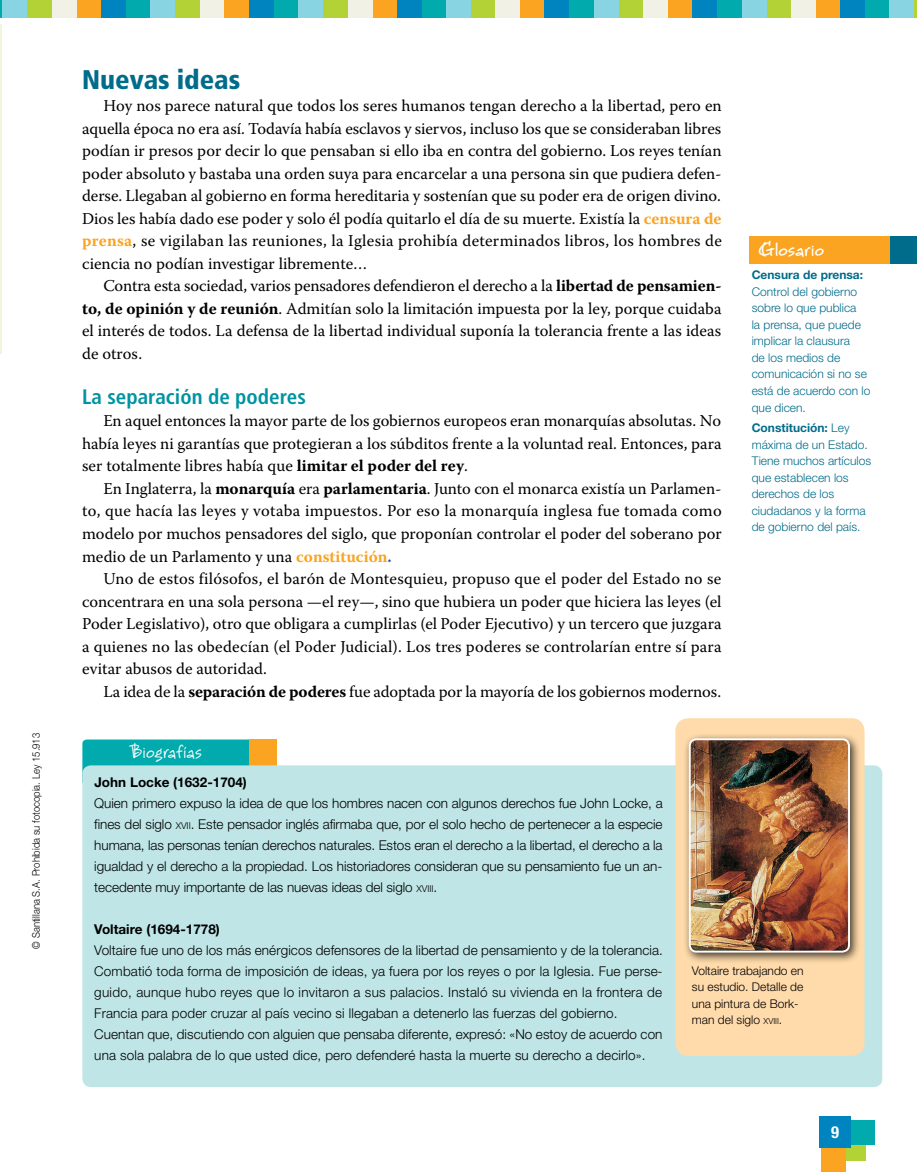
<style>
.page{position:relative;width:917px;height:1172px;background:#fff}
.page>*{position:absolute;margin:0;border:0;box-sizing:border-box;transform-origin:0 0}
._04__TITULO{font:900 condensed 27px "Frutiger LT Std";color:#006c8b}
._07__SUBTITULO{font:700 condensed 21px "Frutiger LT Std";color:#0093a2}
.txt{font:700 19.8px "Bruno JB Std";color:#fff}
.t1{font:19.5px "Bruno JB Std";color:#fff}
._05__TEXTO_CENTRAL{font:16.5px/22.5px "Warnock Pro";color:#000;text-align:justify}
.t2{font:700 condensed 16.5px "Helvetica Neue LT Std";color:#fff}
._15__TEXTO_CUADROS{font:300 13.5px/21px "Helvetica Neue LT Std";letter-spacing:.005em;color:#000;text-align:justify}
._16__TITULO_CUADROS{font:700 13.5px "Helvetica Neue LT Std";color:#000}
._3__GLOSARIO_AZUL{font:300 12px/16.5px "Helvetica Neue LT Std";color:#006c8b}
._06__EPIGRAFES{font:300 12px/16.5px "Helvetica Neue LT Std";color:#000}
.t3{font:300 10.5px "Helvetica Neue LT Std";color:#000;scale:.9 1}
.s1{font-weight:700;color:#faa421}
.s2{font-weight:700}
.s3{font-weight:700;color:#3953a4}
.s4{font-size:9.45px}
.s5{font-size:8.4px}
</style>
<div class="page">
<div style="left:27px;top:0;width:25px;height:18px;background:#b3d235"></div>
<div style="left:3px;top:0;width:24px;height:18px;background:#89d4e3"></div>
<div style="left:175px;top:0;width:25px;height:18px;background:#b3d235"></div>
<div style="left:200px;top:0;width:24px;height:18px;background:#f2f1e6"></div>
<div style="left:126px;top:0;width:24px;height:18px;background:#00aaad"></div>
<div style="left:77px;top:0;width:24px;height:18px;background:#faa421"></div>
<div style="left:150px;top:0;width:25px;height:18px;background:#89d4e3"></div>
<div style="left:101px;top:0;width:25px;height:18px;background:#0084bf"></div>
<div style="left:470px;top:0;width:25px;height:18px;background:#b3d235"></div>
<div style="left:495px;top:0;width:25px;height:18px;background:#f2f1e6"></div>
<div style="left:421px;top:0;width:25px;height:18px;background:#00aaad"></div>
<div style="left:372px;top:0;width:25px;height:18px;background:#faa421"></div>
<div style="left:446px;top:0;width:24px;height:18px;background:#89d4e3"></div>
<div style="left:396px;top:0;width:25px;height:18px;background:#0084bf"></div>
<div style="left:766px;top:0;width:24px;height:18px;background:#b3d235"></div>
<div style="left:790px;top:0;width:25px;height:18px;background:#f2f1e6"></div>
<div style="left:716px;top:0;width:25px;height:18px;background:#00aaad"></div>
<div style="left:667px;top:0;width:25px;height:18px;background:#faa421"></div>
<div style="left:741px;top:0;width:25px;height:18px;background:#89d4e3"></div>
<div style="left:692px;top:0;width:24px;height:18px;background:#0084bf"></div>
<div style="left:323px;top:0;width:24px;height:18px;background:#b3d235"></div>
<div style="left:347px;top:0;width:25px;height:18px;background:#f2f1e6"></div>
<div style="left:273px;top:0;width:25px;height:18px;background:#00aaad"></div>
<div style="left:224px;top:0;width:25px;height:18px;background:#faa421"></div>
<div style="left:298px;top:0;width:25px;height:18px;background:#89d4e3"></div>
<div style="left:249px;top:0;width:24px;height:18px;background:#0084bf"></div>
<div style="left:618px;top:0;width:25px;height:18px;background:#b3d235"></div>
<div style="left:643px;top:0;width:24px;height:18px;background:#f2f1e6"></div>
<div style="left:569px;top:0;width:24px;height:18px;background:#00aaad"></div>
<div style="left:520px;top:0;width:24px;height:18px;background:#faa421"></div>
<div style="left:593px;top:0;width:25px;height:18px;background:#89d4e3"></div>
<div style="left:544px;top:0;width:25px;height:18px;background:#0084bf"></div>
<div style="left:864px;top:0;width:25px;height:18px;background:#00aaad"></div>
<div style="left:815px;top:0;width:25px;height:18px;background:#faa421"></div>
<div style="left:889px;top:0;width:25px;height:18px;background:#89d4e3"></div>
<div style="left:840px;top:0;width:24px;height:18px;background:#0084bf"></div>
<div style="left:52px;top:0;width:24px;height:18px;background:#f2f1e6"></div>
<div style="left:841px;top:1136px;width:24px;height:24px;background:#b3d235"></div>
<div style="left:850px;top:1120px;width:24px;height:24px;background:#00aaad"></div>
<div style="left:821px;top:1147px;width:25px;height:25px;background:#faa421"></div>
<div style="left:819px;top:1116px;width:31px;height:31px;background:#0084bf"></div>
<hr style="left:0;top:24px;width:2px;height:330px;background:#f0f6dc">
<div style="left:749px;top:237px;width:167px;height:27px;background:#faa421"></div>
<div style="left:889px;top:237px;width:27px;height:27px;background:#006c8b"></div>
<div style="left:82px;top:739px;width:172px;height:47px;background:#00aaad;border-radius:4px"></div>
<div style="left:250px;top:739px;width:27px;height:27px;background:#faa421"></div>
<div style="left:82px;top:765px;width:800px;height:322px;background:#bfe5e6;border-radius:9px"></div>
<div style="left:675px;top:718px;width:189px;height:338px;background:#ffdbab;border-radius:13px"></div>
<div style="left:683px;top:733px;width:178px;height:231px;background:#000;opacity:.75"></div>
<img style="left:689px;top:739px;width:159px;height:212px">
<div style="left:688px;top:738px;width:161px;height:214px;border:2px solid #fff;border-radius:7px"></div>
<svg style="left:0;top:0;width:2px;height:18px"></svg>
<svg style="left:914px;top:0;width:3px;height:18px"></svg>
<p class="t3" style="left:29px;top:948px;width:241px;rotate:-90deg">© Santillana S.A. Prohibida su fotocopia. Ley 15.913</p>
<p class="_04__TITULO" style="left:82px;top:63px;width:160px">Nuevas ideas</p>
<p class="_05__TEXTO_CENTRAL" style="left:82px;top:94px;width:641px;text-indent:21px">Hoy nos parece natural que todos los seres humanos tengan derecho a la libertad, pero en aquella época no era así. Todavía había esclavos y siervos, incluso los que se consideraban libres podían ir presos por decir lo que pensaban si ello iba en contra del gobierno. Los reyes tenían poder absoluto y bastaba una orden suya para encarcelar a una persona sin que pudiera defen&shy;derse. Llegaban al gobierno en forma hereditaria y sostenían que su poder era de origen divino.<br>Dios les había dado ese poder y solo él podía quitarlo el día de su muerte. Existía la <span class="s1">censura de prensa</span>, se vigilaban las reuniones, la Iglesia prohibía determinados libros, los hombres de ciencia no podían investigar libremente…</p>
<p class="_05__TEXTO_CENTRAL" style="left:82px;top:274px;width:640px;text-indent:21px">Contra esta sociedad, varios pensadores defendieron el derecho a la <span class="s2">libertad de pensamien&shy;to, de opinión y de reunión</span>. Admitían solo la limitación impuesta por la ley, porque cuidaba el interés de todos. La defensa de la libertad individual suponía la tolerancia frente a las ideas de otros.</p>
<p class="_07__SUBTITULO" style="left:82px;top:384px;width:225px">La separación de poderes</p>
<p class="_05__TEXTO_CENTRAL" style="left:82px;top:409px;width:640px;text-indent:21px">En aquel entonces la mayor parte de los gobiernos europeos eran monarquías absolutas. No había leyes ni garantías que protegieran a los súbditos frente a la voluntad real. Entonces, para ser totalmente libres había que <span class="s2">limitar el poder del rey</span>.</p>
<p class="_05__TEXTO_CENTRAL" style="left:82px;top:477px;width:641px;text-indent:21px">En Inglaterra, la <span class="s2">monarquía</span> era <span class="s2">parlamentaria</span>. Junto con el monarca existía un Parlamen&shy;to, que hacía las leyes y votaba impuestos. Por eso la monarquía inglesa fue tomada como modelo por muchos pensadores del siglo, que proponían controlar el poder del soberano por medio de un Parlamento y una <span class="s1">constitución</span><span class="s3">.</span></p>
<p class="_05__TEXTO_CENTRAL" style="left:82px;top:567px;width:640px;text-indent:21px">Uno de estos filósofos, el barón de Montesquieu, propuso que el poder del Estado no se concentrara en una sola persona —el rey—, sino que hubiera un poder que hiciera las leyes (el Poder Legislativo), otro que obligara a cumplirlas (el Poder Ejecutivo) y un tercero que juzgara a quienes no las obedecían (el Poder Judicial). Los tres poderes se controlarían entre sí para evitar abusos de autoridad.</p>
<p class="_05__TEXTO_CENTRAL" style="left:103px;top:679px;width:619px">La idea de la <span class="s2">separación de poderes</span> fue adoptada por la mayoría de los gobiernos modernos.</p>
<p class="txt" style="left:758px;top:237px;width:67px">Glosario</p>
<p class="_3__GLOSARIO_AZUL" style="left:751px;top:267px;width:120px"><span class="s2">Censura de prensa:<br></span>Control del gobierno sobre lo que publica<br>la prensa, que puede implicar la clausura<br>de los medios de comunicación si no se está de acuerdo con lo que dicen.</p>
<p class="_3__GLOSARIO_AZUL" style="left:751px;top:419px;width:121px"><span class="s2">Constitución:</span> Ley máxima de un Estado.<br>Tiene muchos artículos que establecen los derechos de los ciudadanos y la forma de gobierno del país.</p>
<p class="t1" style="left:130px;top:739px;width:73px">Biografías</p>
<p class="_16__TITULO_CUADROS" style="left:94px;top:774px;width:154px">John Locke (1632-1704)</p>
<p class="_15__TEXTO_CUADROS" style="left:94px;top:792px;width:570px">Quien primero expuso la idea de que los hombres nacen con algunos derechos fue John Locke, a fines del siglo <span class="s4">XVII</span>. Este pensador inglés afirmaba que, por el solo hecho de pertenecer a la especie humana, las personas tenían derechos naturales. Estos eran el derecho a la libertad, el derecho a la igualdad y el derecho a la propiedad. Los historiadores consideran que su pensamiento fue un an&shy;tecedente muy importante de las nuevas ideas del siglo <span class="s4">XVIII</span>.</p>
<p class="_16__TITULO_CUADROS" style="left:94px;top:921px;width:127px">Voltaire (1694-1778)</p>
<p class="_15__TEXTO_CUADROS" style="left:94px;top:939px;width:570px">Voltaire fue uno de los más enérgicos defensores de la libertad de pensamiento y de la tolerancia.<br>Combatió toda forma de imposición de ideas, ya fuera por los reyes o por la Iglesia. Fue perse&shy;guido, aunque hubo reyes que lo invitaron a sus palacios. Instaló su vivienda en la frontera de Francia para poder cruzar al país vecino si llegaban a detenerlo las fuerzas del gobierno.</p>
<p class="_15__TEXTO_CUADROS" style="left:94px;top:1023px;width:569px">Cuentan que, discutiendo con alguien que pensaba diferente, expresó: «No estoy de acuerdo con una sola palabra de lo que usted dice, pero defenderé hasta la muerte su derecho a decirlo».</p>
<p class="_06__EPIGRAFES" style="left:691px;top:962px;width:113px">Voltaire trabajando en su estudio. Detalle de una pintura de Bork&shy;man del siglo <span class="s5">XVIII</span>.</p>
<p class="t2" style="left:830px;top:1122px;width:9px">9</p>
</div>
